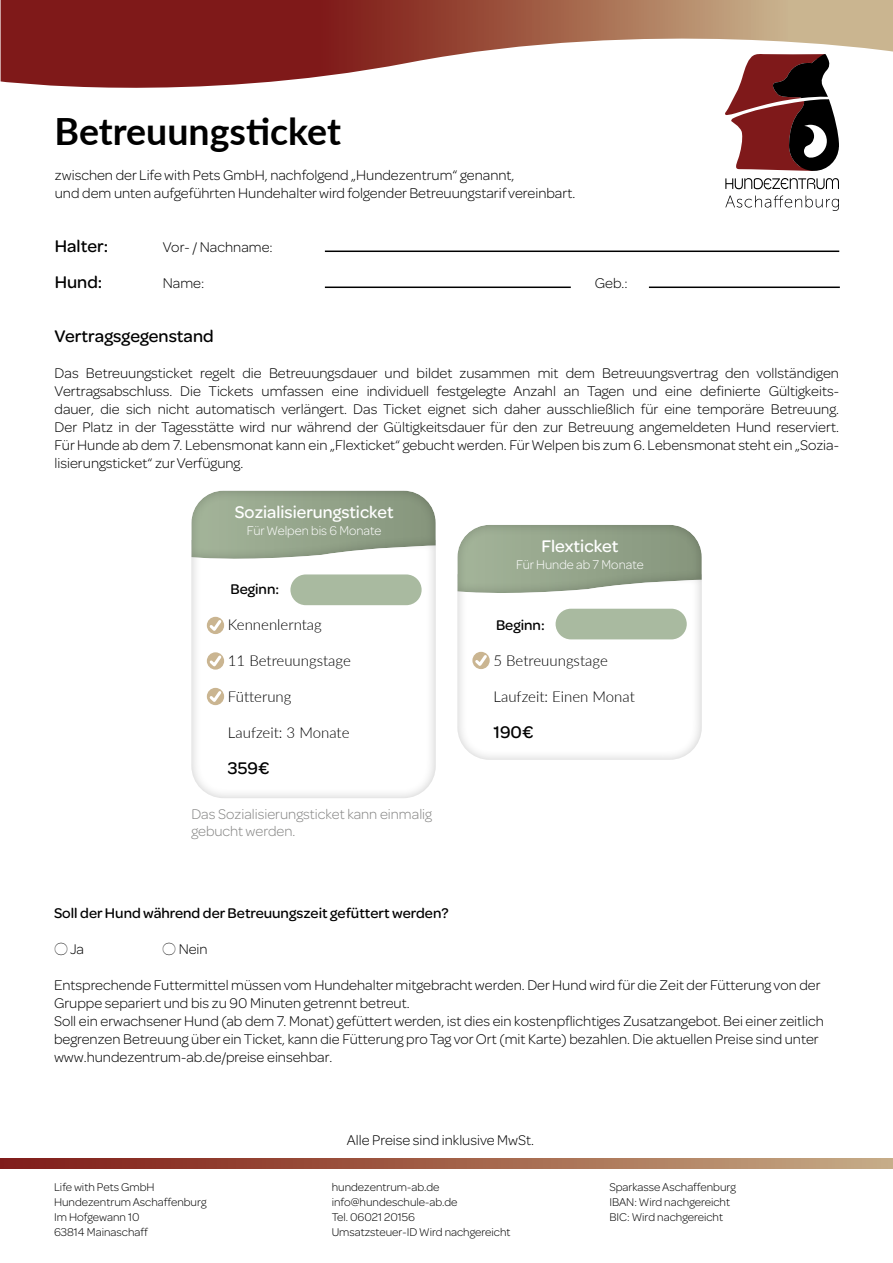
<style>
.page{position:relative;width:893px;height:1263px;background:#fff}
.page>*{position:absolute;margin:0;border:0;box-sizing:border-box;transform-origin:0 0}
.Head_30Pt{font:700 37.5px "Lato";color:#000}
.Head_12Pt{font:500 18px "Omnes";color:#fff}
.Head_12Pt-2{font:500 18px "Omnes";color:#000}
.Copy_10_Light__Formular{font:500 18px "Omnes";color:#000}
.Copy_10{font:300 15px/18px "Omnes";color:#000}
.Copy_10_Light__Formular-2{font:300 15px "Lato";color:#000}
.Copy_10-2{font:500 15px "Omnes";color:#000}
.Copy_10-3{font:300 15px/16.5px "Omnes";color:#858584}
.Head_12Pt-3{font:300 15px "Omnes";color:#000}
.Head_12Pt-4{font:500 15px "Omnes";color:#000}
.Copy_10_Light__Formular-3{font:300 15px "Omnes";color:#000}
.Head_12Pt-5{font:300 13.5px "Omnes";color:#fff}
.t1{font:300 12px/15px "Omnes";color:#000}
.s1{font-family:"Lato"}
</style>
<div class="page">
<svg style="left:0;top:1158px;width:893px;height:11px;background:#a2614b"></svg>
<svg style="left:725px;top:178px;width:114px;height:11px"></svg>
<svg style="left:725px;top:105px;width:114px;height:66px"></svg>
<svg style="left:725px;top:195px;width:114px;height:16px"></svg>
<svg style="left:1px;top:0;width:892px;height:105px"></svg>
<hr style="left:325px;top:251px;width:514px;height:1px;background:#000">
<hr style="left:325px;top:287px;width:246px;height:1px;background:#000">
<hr style="left:649px;top:287px;width:191px;height:1px;background:#000">
<div style="left:445px;top:574px;width:269px;height:198px;background:#000;opacity:.24"></div>
<div style="left:179px;top:540px;width:269px;height:271px;background:#fff"></div>
<div style="left:445px;top:511px;width:271px;height:83px;background:#000;opacity:.24"></div>
<div style="left:179px;top:477px;width:271px;height:83px;background:#000;opacity:.24"></div>
<div style="left:556px;top:609px;width:131px;height:30px;background:#a9baa0;border-radius:15px"></div>
<div style="left:290px;top:574px;width:132px;height:31px;background:#a9baa0;border-radius:15px"></div>
<svg style="left:207px;top:617px;width:17px;height:17px"></svg>
<svg style="left:472px;top:652px;width:18px;height:17px"></svg>
<svg style="left:207px;top:653px;width:17px;height:16px"></svg>
<svg style="left:207px;top:688px;width:17px;height:17px"></svg>
<p class="Head_30Pt" style="left:55px;top:104px;width:288px">Betreuungsticket</p>
<p class="Copy_10" style="left:55px;top:165px;width:461px">zwischen der Life with Pets GmbH, nachfolgend „Hundezentrum“ genannt,</p>
<p class="Copy_10" style="left:55px;top:183px;width:522px">und dem unten aufgeführten Hundehalter wird folgender Betreuungstarif vereinbart.</p>
<p class="Head_12Pt-2" style="left:55px;top:234px;width:55px">Halter:</p>
<p class="Head_12Pt-3" style="left:163px;top:237px;width:111px">Vor- / Nachname:</p>
<p class="Copy_10_Light__Formular" style="left:55px;top:270px;width:49px">Hund:</p>
<p class="Copy_10_Light__Formular-3" style="left:163px;top:273px;width:43px">Name:</p>
<p class="Copy_10_Light__Formular-3" style="left:595px;top:273px;width:34px">Geb.:</p>
<p class="Head_12Pt-2" style="left:55px;top:324px;width:161px">Vertragsgegenstand</p>
<p class="Copy_10" style="left:55px;top:363px;width:786px;text-align:justify">Das Betreuungsticket regelt die Betreuungsdauer und bildet zusammen mit dem Betreuungsvertrag den vollständigen Vertragsabschluss. Die Tickets umfassen eine individuell festgelegte Anzahl an Tagen und eine definierte Gültigkeits&shy;dauer, die sich nicht automatisch verlängert. Das Ticket eignet sich daher ausschließlich für eine temporäre Betreuung.<br>Der Platz in der Tagesstätte wird nur während der Gültigkeitsdauer für den zur Betreuung angemeldeten Hund reserviert.<br>Für Hunde ab dem 7. Lebensmonat kann ein „Flexticket“ gebucht werden. Für Welpen bis zum 6. Lebensmonat steht ein „Sozia&shy;lisierungsticket“ zur Verfügung.</p>
<p class="Head_12Pt" style="left:235px;top:500px;width:160px">Sozialisierungsticket</p>
<p class="Head_12Pt-5" style="left:247px;top:521px;width:136px">Für Welpen bis 6 Monate</p>
<p class="Head_12Pt" style="left:541px;top:534px;width:79px">Flexticket</p>
<p class="Head_12Pt-5" style="left:516px;top:555px;width:129px">Für Hunde ab 7 Monate</p>
<p class="Head_12Pt-4" style="left:230px;top:579px;width:50px">Beginn:</p>
<p class="Copy_10_Light__Formular-2" style="left:228px;top:614px;width:95px">Kennenlerntag</p>
<p class="Copy_10_Light__Formular-2" style="left:228px;top:650px;width:125px">11 Betreuungstage</p>
<p class="Copy_10_Light__Formular-2" style="left:228px;top:686px;width:65px">Fütterung</p>
<p class="Copy_10_Light__Formular-2" style="left:228px;top:722px;width:123px">Laufzeit: 3 Monate</p>
<p class="Copy_10_Light__Formular" style="left:228px;top:756px;width:43px">359€</p>
<p class="Copy_10-3" style="left:191px;top:805px;width:242px">Das Sozialisierungsticket kann einmalig gebucht werden.</p>
<p class="Head_12Pt-4" style="left:496px;top:615px;width:50px">Beginn:</p>
<p class="Copy_10_Light__Formular-2" style="left:493px;top:650px;width:116px">5 Betreuungstage</p>
<p class="Copy_10_Light__Formular-2" style="left:493px;top:686px;width:143px">Laufzeit: Einen Monat</p>
<p class="Head_12Pt-2" style="left:493px;top:720px;width:41px">190€</p>
<p class="Copy_10-2" style="left:54px;top:903px;width:396px">Soll der Hund während der Betreuungszeit gefüttert werden?</p>
<p class="Copy_10" style="left:54px;top:939px;width:32px"><span class="s1">⃝</span>Ja</p>
<p class="Copy_10" style="left:162px;top:939px;width:47px"><span class="s1">⃝</span> Nein</p>
<p class="Copy_10" style="left:54px;top:975px;width:768px">Entsprechende Futtermittel müssen vom Hundehalter mitgebracht werden. Der Hund wird für die Zeit der Fütterung von der<br>Gruppe separiert und bis zu 90 Minuten getrennt betreut.</p>
<p class="Copy_10" style="left:54px;top:1011px;width:771px">Soll ein erwachsener Hund (ab dem 7. Monat) gefüttert werden, ist dies ein kostenpflichtiges Zusatzangebot. Bei einer zeitlich begrenzen Betreuung über ein Ticket, kann die Fütterung pro Tag vor Ort (mit Karte) bezahlen. Die aktuellen Preise sind unter www.hundezentrum-ab.de/preise einsehbar.</p>
<p class="t1" style="left:54px;top:1178px;width:154px">Life with Pets GmbH<br>Hundezentrum Aschaffenburg<br>Im Hofgewann 10<br>63814 Mainaschaff</p>
<p class="Copy_10" style="left:347px;top:1130px;width:189px">Alle Preise sind inklusive MwSt.</p>
<p class="t1" style="left:332px;top:1178px;width:180px">hundezentrum-ab.de info@hundeschule-ab.de<br>Tel. 06021 20156<br>Umsatzsteuer-ID Wird nachgereicht</p>
<p class="t1" style="left:609px;top:1178px;width:128px">Sparkasse Aschaffenburg<br>IBAN: Wird nachgereicht<br>BIC: Wird nachgereicht</p>
</div>
